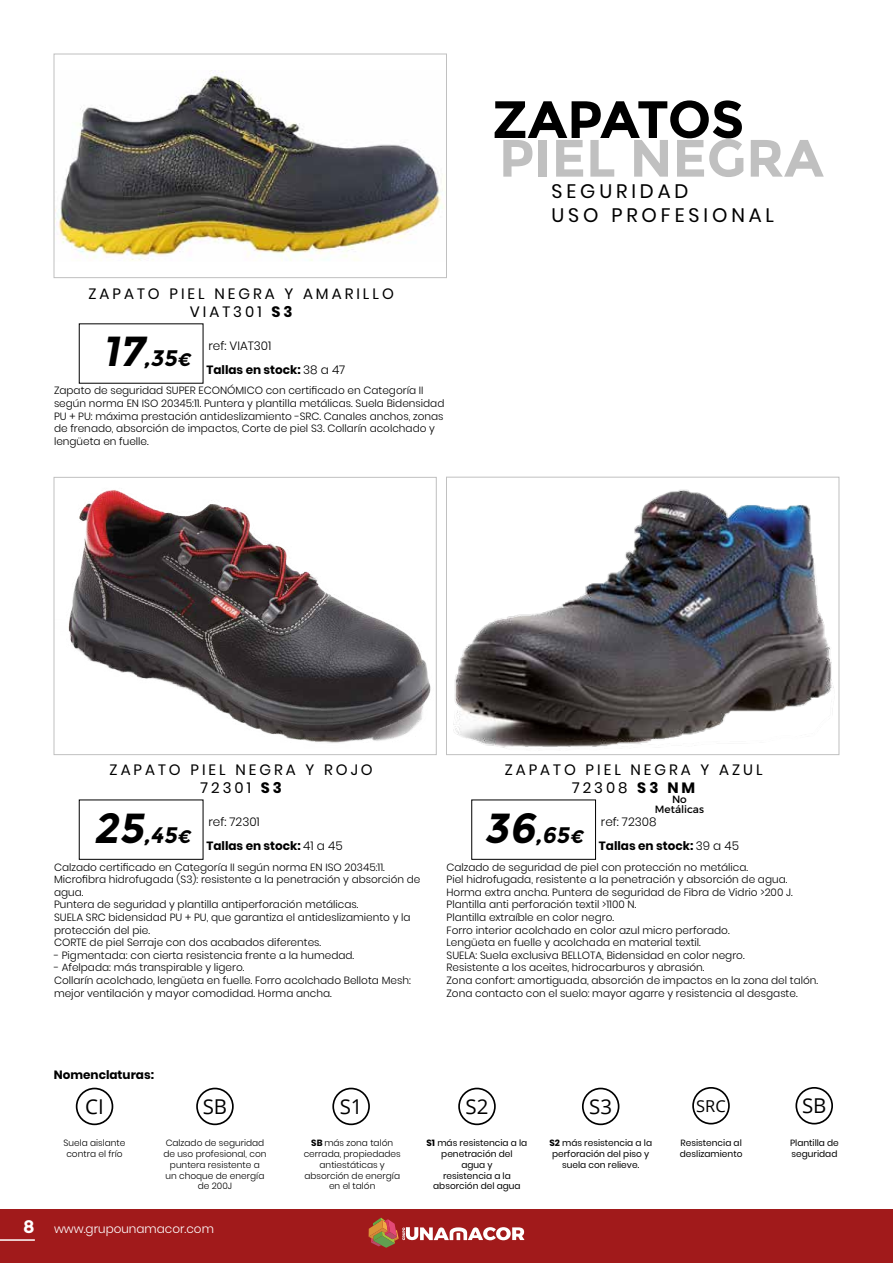
<style>
.page{position:relative;width:893px;height:1263px;background:#fff}
.page>*{position:absolute;margin:0;border:0;box-sizing:border-box;transform-origin:0 0}
.t1{font:700 52.5px "Montserrat";color:#c0c0c0}
.t2{font:700 52.5px "Montserrat";letter-spacing:-.01em;color:#000}
.t3{font:italic 700 22.5px "Montserrat";color:#000}
.t4{font:20.4px "Open Sans";color:#000}
.t5{font:19.5px/23.4px "Poppins";letter-spacing:.2em;color:#000}
.t6{font:16.5px "Open Sans";color:#000}
.t7{font:15px/18px "Poppins";letter-spacing:.2em;color:#000;text-align:center}
.t8{font:700 12px "Poppins";color:#000}
.t9{font:300 12px "Poppins";color:#000}
.t10{font:300 12px "Poppins";color:#fff}
.t11{font:300 10.5px/12.6px "Poppins";color:#000}
.t12{font:10.5px/10.1px "Montserrat";color:#000;text-align:center}
.t13{font:300 9px/10.8px "Poppins";color:#000;text-align:center}
.t14{font:9px/10.8px "Poppins";color:#000;text-align:center}
.s1{font-weight:700}
.s2{font-size:42px}
.s3{font-size:18px}
.s4{font-weight:300}
.s5{font-family:"Montserrat";font-weight:700;font-size:18px}
</style>
<div class="page">
<div style="left:0;top:1209px;width:893px;height:54px;background:#a11a1b"></div>
<hr style="left:0;top:1239px;width:35px;height:2px;background:#fff">
<svg style="left:369px;top:1217px;width:155px;height:31px"></svg>
<img style="left:68px;top:490px;width:363px;height:253px">
<div style="left:54px;top:477px;width:382px;height:278px;border:1px solid #c0c0c0"></div>
<img style="left:453px;top:489px;width:381px;height:259px">
<div style="left:446px;top:477px;width:393px;height:278px;border:1px solid #c0c0c0"></div>
<img style="left:57px;top:71px;width:388px;height:190px">
<div style="left:54px;top:54px;width:393px;height:224px;border:1px solid #c0c0c0"></div>
<div style="left:76px;top:1088px;width:37px;height:37px;border:2px solid #000;border-radius:50%"></div>
<div style="left:196px;top:1088px;width:38px;height:37px;border:2px solid #000;border-radius:50%"></div>
<div style="left:692px;top:1087px;width:38px;height:37px;border:2px solid #000;border-radius:50%"></div>
<div style="left:795px;top:1087px;width:38px;height:37px;border:2px solid #000;border-radius:50%"></div>
<div style="left:458px;top:1088px;width:38px;height:37px;border:2px solid #000;border-radius:50%"></div>
<div style="left:582px;top:1088px;width:37px;height:37px;border:2px solid #000;border-radius:50%"></div>
<div style="left:332px;top:1088px;width:38px;height:37px;border:2px solid #000;border-radius:50%"></div>
<h3 class="t7" style="left:89px;top:285px;width:307px">ZAPATO PIEL NEGRA Y AMARILLO<br>VIAT301 <span class="s1">S3</span></h3>
<h2 class="t3" style="left:102px;top:345px;width:94px"><span class="s2">17</span>,35<span class="s3">€</span></h2>
<p class="t9" style="left:208px;top:339px;width:64px">ref: VIAT301</p>
<p class="t8" style="left:206px;top:362px;width:140px">Tallas en stock: <span class="s4">38 a 47</span></p>
<p class="t11" style="left:54px;top:384px;width:392px">Zapato de seguridad SUPER ECONÓMICO con certificado en Categoría II según norma EN ISO 20345:11. Puntera y plantilla metálicas. Suela Bidensidad PU + PU: máxima prestación antideslizamiento -SRC. Canales anchos, zonas de frenado, absorción de impactos, Corte de piel S3. Collarín acolchado y lengüeta en fuelle.</p>
<h1 class="t2" style="left:492px;top:88px;width:254px">ZAPATOS</h1>
<h1 class="t1" style="left:499px;top:127px;width:326px">PIEL NEGRA</h1>
<h3 class="t5" style="left:551px;top:180px;width:224px">SEGURIDAD<br>USO PROFESIONAL</h3>
<h3 class="t7" style="left:110px;top:761px;width:265px">ZAPATO PIEL NEGRA Y ROJO<br>72301 <span class="s1">S3</span></h3>
<h3 class="t7" style="left:505px;top:761px;width:259px">ZAPATO PIEL NEGRA Y AZUL<br>72308 <span class="s1">S3 NM</span></h3>
<p class="t12" style="left:655px;top:794px;width:51px">No<br>Metálicas</p>
<h2 class="t3" style="left:93px;top:821px;width:103px"><span class="s2">25</span>,45<span class="s3">€</span></h2>
<h2 class="t3" style="left:484px;top:821px;width:105px"><span class="s2">36</span>,65<span class="s3">€</span></h2>
<p class="t9" style="left:208px;top:815px;width:53px">ref: 72301</p>
<p class="t9" style="left:601px;top:815px;width:57px">ref: 72308</p>
<p class="t8" style="left:206px;top:838px;width:138px">Tallas en stock: <span class="s4">41 a 45</span></p>
<p class="t8" style="left:599px;top:838px;width:142px">Tallas en stock: <span class="s4">39 a 45</span></p>
<p class="t11" style="left:54px;top:861px;width:368px">Calzado certificado en Categoría II según norma EN ISO 20345:11.<br>Microfibra hidrofugada (S3): resistente a la penetración y absorción de agua.<br>Puntera de seguridad y plantilla antiperforación metálicas.<br>SUELA SRC bidensidad PU + PU, que garantiza el antideslizamiento y la protección del pie.<br>CORTE de piel Serraje con dos acabados diferentes.</p>
<p class="t11" style="left:54px;top:949px;width:302px">- Pigmentada: con cierta resistencia frente a la humedad.</p>
<p class="t11" style="left:54px;top:961px;width:358px">- Afelpada: más transpirable y ligero.<br>Collarín acolchado, lengüeta en fuelle. Forro acolchado Bellota Mesh: mejor ventilación y mayor comodidad. Horma ancha.</p>
<p class="t11" style="left:446px;top:861px;width:373px">Calzado de seguridad de piel con protección no metálica.<br>Piel hidrofugada, resistente a la penetración y absorción de agua.<br>Horma extra ancha. Puntera de seguridad de Fibra de Vidrio &gt;200 J.<br>Plantilla anti perforación textil &gt;1100 N.<br>Plantilla extraíble en color negro.<br>Forro interior acolchado en color azul micro perforado.<br>Lengüeta en fuelle y acolchada en material textil.<br>SUELA: Suela exclusiva BELLOTA, Bidensidad en color negro.<br>Resistente a los aceites, hidrocarburos y abrasión.<br>Zona confort: amortiguada, absorción de impactos en la zona del talón.<br>Zona contacto con el suelo: mayor agarre y resistencia al desgaste.</p>
<p class="t8" style="left:54px;top:1068px;width:102px">Nomenclaturas:</p>
<h3 class="t4" style="left:85px;top:1092px;width:20px">CI</h3>
<h3 class="t4" style="left:203px;top:1092px;width:26px">SB</h3>
<h3 class="t4" style="left:340px;top:1092px;width:24px">S1</h3>
<h3 class="t4" style="left:465px;top:1092px;width:24px">S2</h3>
<h3 class="t4" style="left:589px;top:1092px;width:24px">S3</h3>
<h3 class="t6" style="left:696px;top:1095px;width:31px">SRC</h3>
<h3 class="t4" style="left:802px;top:1092px;width:26px">SB</h3>
<p class="t13" style="left:64px;top:1138px;width:63px">Suela aislante contra el frío</p>
<p class="t13" style="left:163px;top:1138px;width:105px">Calzado de seguridad de uso profesional, con puntera resistente a un choque de energía de 200J</p>
<p class="t13" style="left:304px;top:1138px;width:99px"><span class="s1">SB</span> más zona talón cerrada, propiedades antiestáticas y absorción de energía en el talón</p>
<p class="t14" style="left:427px;top:1138px;width:102px"><span class="s1">S1</span> más resistencia a la penetración del<br>agua y<br>resistencia a la absorción del agua</p>
<p class="t14" style="left:549px;top:1138px;width:104px"><span class="s1">S2</span> más resistencia a la perforación del piso y suela con relieve.</p>
<p class="t14" style="left:680px;top:1138px;width:64px;text-align:left">Resistencia al deslizamiento</p>
<p class="t14" style="left:790px;top:1138px;width:50px;text-align:left">Plantilla de seguridad</p>
<p class="t10" style="left:23px;top:1222px;width:192px"><span class="s5">8</span> www.grupounamacor.com</p>
</div>
